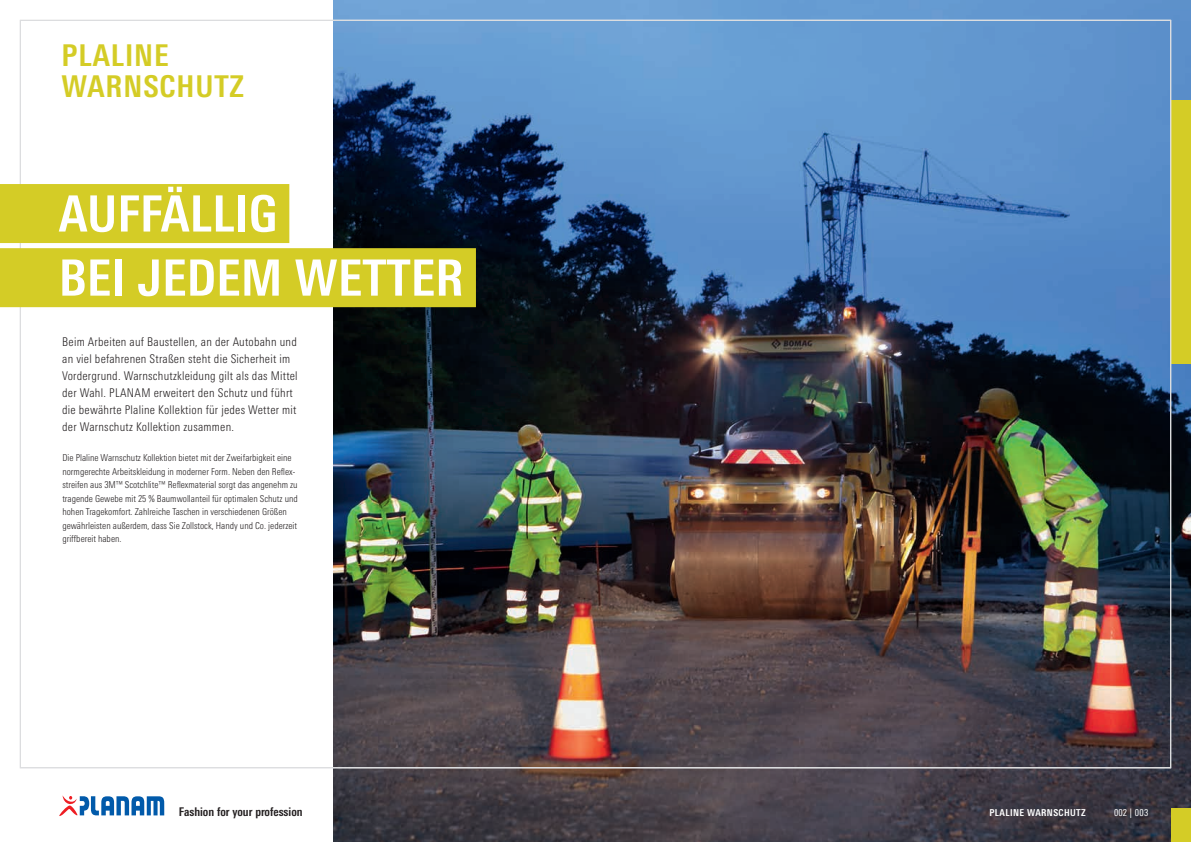
<style>
.page{position:relative;width:1191px;height:842px;background:#fff}
.page>*{position:absolute;margin:0;border:0;box-sizing:border-box;transform-origin:0 0}
.t1{font:700 condensed 50px/64.1px "Univers Next Pro";letter-spacing:.005em;color:#fff}
.t2{font:700 condensed 30px/30.4px "Univers Next Pro";letter-spacing:.03em;color:#d4cc26}
.t3{font:300 condensed 12px/16.9px "Univers Next Pro";letter-spacing:.02em;color:#231f20}
.t4{font:700 condensed 12px "Univers Next Pro";color:#231f20}
.t5{font:300 condensed 9.5px/13.5px "Univers Next Pro";color:#231f20}
.t6{font:700 condensed 9.5px "Univers Next Pro";letter-spacing:.04em;color:#fff}
.t7{font:condensed 9.5px "Univers Next Pro";letter-spacing:.025em;color:#fff}
</style>
<div class="page">
<img style="left:333px;top:0;width:858px;height:842px">
<div style="left:1171px;top:100px;width:20px;height:263px;background:#d4cc26"></div>
<div style="left:1171px;top:808px;width:20px;height:34px;background:#d4cc26"></div>
<div style="left:0;top:184px;width:289px;height:59px;background:#d4cc26"></div>
<div style="left:0;top:248px;width:476px;height:59px;background:#d4cc26"></div>
<svg style="left:59px;top:795px;width:105px;height:21px"></svg>
<h2 class="t2" style="left:61px;top:40px;width:184px">PLALINE<br>WARNSCHUTZ</h2>
<h1 class="t1" style="left:59px;top:181px;width:406px">AUFFÄLLIG<br>BEI JEDEM WETTER</h1>
<p class="t3" style="left:62px;top:334px;width:237px">Beim Arbeiten auf Baustellen, an der Autobahn und an viel befahrenen Straßen steht die Sicherheit im Vordergrund. Warnschutzkleidung gilt als das Mittel der Wahl. PLANAM erweitert den Schutz und führt die bewährte Plaline Kollektion für jedes Wetter mit der Warnschutz Kollektion zusammen.</p>
<p class="t5" style="left:62px;top:451px;width:237px">Die Plaline Warnschutz Kollektion bietet mit der Zweifarbigkeit eine normgerechte Arbeitskleidung in moderner Form. Neben den Reflex&shy;streifen aus 3M™ Scotchlite™ Reflexmaterial sorgt das angenehm zu tragende Gewebe mit 25 % Baumwollanteil für optimalen Schutz und hohen Tragekomfort. Zahlreiche Taschen in verschiedenen Größen gewährleisten außerdem, dass Sie Zollstock, Handy und Co. jederzeit griffbereit haben.</p>
<p class="t4" style="left:179px;top:804px;width:125px">Fashion for your profession</p>
<p class="t6" style="left:989px;top:806px;width:98px">PLALINE WARNSCHUTZ</p>
<p class="t7" style="left:1114px;top:807px;width:36px">002 | 003</p>
</div>
